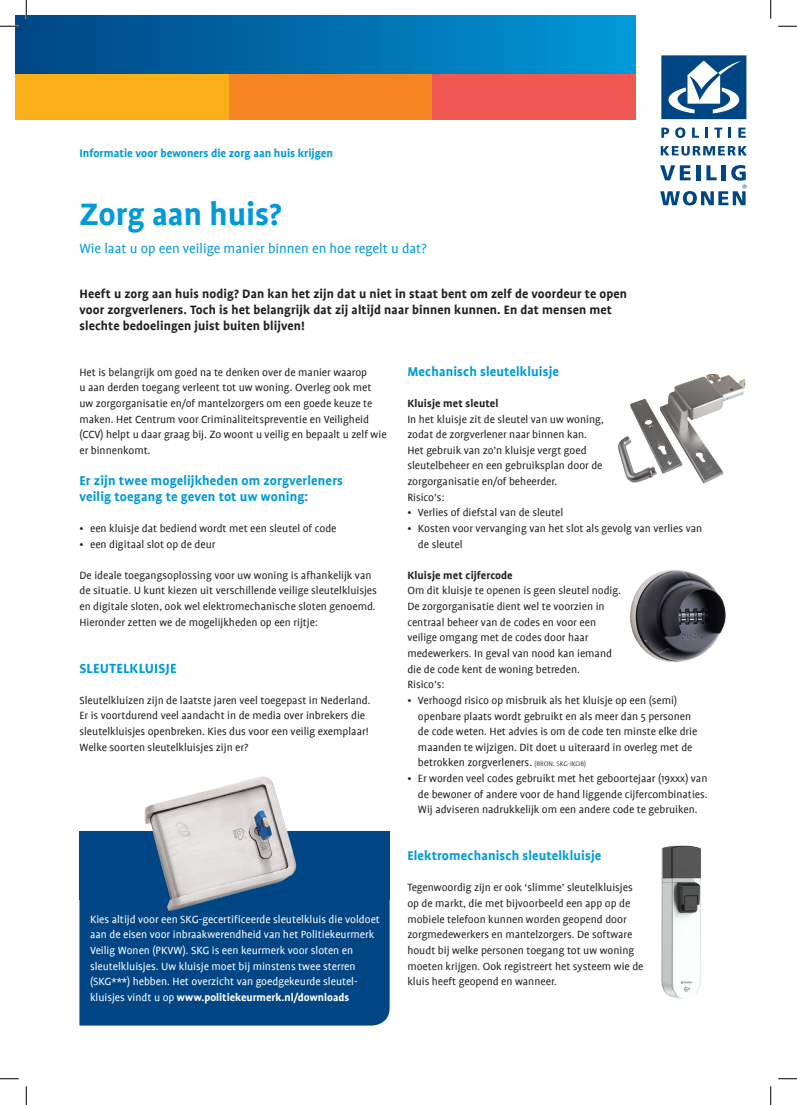
<style>
.page{position:relative;width:797px;height:1105px;background:#fff}
.page>*{position:absolute;margin:0;border:0;box-sizing:border-box;transform-origin:0 0}
.t1{font:700 35px "Profile";color:#009ad9}
.t2{font:15px "Profile";color:#009ad9}
.t3{font:700 15px "Profile";letter-spacing:.01em;color:#009ad9}
.t4{font:700 14.38px/15.6px "Profile";letter-spacing:.01em;color:#009ad9}
.t5{font:700 13.75px/16.2px "Profile";letter-spacing:.01em;color:#231f20}
.t6{font:700 12.5px "Profile";color:#009ad9}
.t7{font:11.88px/15.6px "Profile";color:#231f20}
.t8{font:11.88px/15.6px "Profile";color:#fff}
.t9{font:700 11.88px "Profile";letter-spacing:.01em;color:#231f20}
.s1{font-weight:300;font-size:7.5px}
.s2{font-weight:700}
</style>
<div class="page">
<div style="left:79px;top:831px;width:310px;height:68px;background:#004684"></div>
<img style="left:630px;top:570px;width:96px;height:92px">
<div style="left:16px;top:74px;width:213px;height:46px;background:#faaf18"></div>
<div style="left:229px;top:74px;width:203px;height:46px;background:#f58520"></div>
<div style="left:432px;top:74px;width:203px;height:46px;background:#f05750"></div>
<div style="left:16px;top:16px;width:619px;height:58px;background:linear-gradient(to right,#004482,#0098d8)"></div>
<svg style="left:661px;top:128px;width:8px;height:10px"></svg>
<svg style="left:675px;top:127px;width:10px;height:11px"></svg>
<svg style="left:692px;top:128px;width:7px;height:10px"></svg>
<svg style="left:705px;top:128px;width:3px;height:10px"></svg>
<svg style="left:714px;top:128px;width:8px;height:10px"></svg>
<svg style="left:728px;top:128px;width:3px;height:10px"></svg>
<svg style="left:738px;top:128px;width:7px;height:10px"></svg>
<svg style="left:660px;top:146px;width:87px;height:10px"></svg>
<svg style="left:660px;top:165px;width:86px;height:40px"></svg>
<svg style="left:661px;top:55px;width:85px;height:64px"></svg>
<div style="left:79px;top:899px;width:310px;height:126px;background:#004684"></div>
<img style="left:129px;top:776px;width:189px;height:163px">
<img style="left:618px;top:374px;width:128px;height:110px">
<img style="left:661px;top:845px;width:40px;height:154px">
<svg style="left:0;top:25px;width:19px;height:2px"></svg>
<svg style="left:778px;top:25px;width:19px;height:2px"></svg>
<svg style="left:0;top:1078px;width:19px;height:1px"></svg>
<svg style="left:778px;top:1078px;width:19px;height:1px"></svg>
<svg style="left:25px;top:0;width:2px;height:19px"></svg>
<svg style="left:25px;top:1086px;width:2px;height:19px"></svg>
<svg style="left:770px;top:0;width:1px;height:19px"></svg>
<svg style="left:770px;top:1086px;width:1px;height:19px"></svg>
<p class="t6" style="left:79px;top:147px;width:255px">Informatie voor bewoners die zorg aan huis krijgen</p>
<h1 class="t1" style="left:79px;top:196px;width:204px">Zorg aan huis?</h1>
<p class="t2" style="left:79px;top:241px;width:349px">Wie laat u op een veilige manier binnen en hoe regelt u dat?</p>
<p class="t5" style="left:79px;top:285px;width:549px">Heeft u zorg aan huis nodig? Dan kan het zijn dat u niet in staat bent om zelf de voordeur te open voor zorgverleners. Toch is het belangrijk dat zij altijd naar binnen kunnen. En dat mensen met slechte bedoelingen juist buiten blijven!</p>
<p class="t7" style="left:79px;top:364px;width:309px">Het is belangrijk om goed na te denken over de manier waarop<br>u aan derden toegang verleent tot uw woning. Overleg ook met uw zorgorganisatie en/of mantelzorgers om een goede keuze te maken. Het Centrum voor Criminaliteitspreventie en Veiligheid (CCV) helpt u daar graag bij. Zo woont u veilig en bepaalt u zelf wie er binnenkomt.</p>
<p class="t4" style="left:79px;top:473px;width:265px">Er zijn twee mogelijkheden om zorgverleners veilig toegang te geven tot uw woning:</p>
<p class="t7" style="left:79px;top:521px;width:259px">• een kluisje dat bediend wordt met een sleutel of code</p>
<p class="t7" style="left:79px;top:536px;width:138px">• een digitaal slot op de deur</p>
<p class="t7" style="left:79px;top:567px;width:299px">De ideale toegangsoplossing voor uw woning is afhankelijk van de situatie. U kunt kiezen uit verschillende veilige sleutelkluisjes en digitale sloten, ook wel elektromechanische sloten genoemd.<br>Hieronder zetten we de mogelijkheden op een rijtje:</p>
<p class="t3" style="left:79px;top:660px;width:99px">SLEUTELKLUISJE</p>
<p class="t7" style="left:79px;top:692px;width:293px">Sleutelkluizen zijn de laatste jaren veel toegepast in Nederland.<br>Er is voortdurend veel aandacht in de media over inbrekers die sleutelkluisjes openbreken. Kies dus voor een veilig exemplaar!<br>Welke soorten sleutelkluisjes zijn er?</p>
<p class="t4" style="left:407px;top:363px;width:153px">Mechanisch sleutelkluisje</p>
<p class="t9" style="left:407px;top:397px;width:92px">Kluisje met sleutel</p>
<p class="t7" style="left:407px;top:411px;width:198px">In het kluisje zit de sleutel van uw woning, zodat de zorgverlener naar binnen kan.<br>Het gebruik van zo’n kluisje vergt goed sleutelbeheer en een gebruiksplan door de zorgorganisatie en/of beheerder.<br>Risico’s:</p>
<p class="t7" style="left:407px;top:505px;width:157px">• Verlies of diefstal van de sleutel</p>
<p class="t7" style="left:418px;top:521px;width:286px;text-indent:-11px">• Kosten voor vervanging van het slot als gevolg van verlies van de sleutel</p>
<p class="t9" style="left:407px;top:569px;width:107px">Kluisje met cijfercode</p>
<p class="t7" style="left:407px;top:583px;width:215px">Om dit kluisje te openen is geen sleutel nodig.<br>De zorgorganisatie dient wel te voorzien in centraal beheer van de codes en voor een veilige omgang met de codes door haar medewerkers. In geval van nood kan iemand die de code kent de woning betreden.<br>Risico’s:</p>
<p class="t7" style="left:418px;top:692px;width:281px;text-indent:-11px">• Verhoogd risico op misbruik als het kluisje op een (semi) openbare plaats wordt gebruikt en als meer dan 5 personen de code weten. Het advies is om de code ten minste elke drie maanden te wijzigen. Dit doet u uiteraard in overleg met de betrokken zorgverleners. <span class="s1">(BRON: SKG-IKOB)</span></p>
<p class="t7" style="left:418px;top:771px;width:291px;text-align:justify;text-indent:-11px">• Er worden veel codes gebruikt met het geboortejaar (19xxx) van de bewoner of andere voor de hand liggende cijfercombinaties.<br>Wij adviseren nadrukkelijk om een andere code te gebruiken.</p>
<p class="t4" style="left:407px;top:848px;width:195px">Elektromechanisch sleutelkluisje</p>
<p class="t7" style="left:407px;top:880px;width:238px">Tegenwoordig zijn er ook ‘slimme’ sleutelkluisjes op de markt, die met bijvoorbeeld een app op de mobiele telefoon kunnen worden geopend door zorgmedewerkers en mantelzorgers. De software houdt bij welke personen toegang tot uw woning moeten krijgen. Ook registreert het systeem wie de kluis heeft geopend en wanneer.</p>
<p class="t8" style="left:90px;top:911px;width:291px">Kies altijd voor een SKG-gecertificeerde sleutelkluis die voldoet aan de eisen voor inbraakwerendheid van het Politiekeurmerk Veilig Wonen (PKVW). SKG is een keurmerk voor sloten en sleutelkluisjes. Uw kluisje moet bij minstens twee sterren (SKG***) hebben. Het overzicht van goedgekeurde sleutel&shy;kluisjes vindt u op <span class="s2">www.politiekeurmerk.nl/downloads</span></p>
</div>
